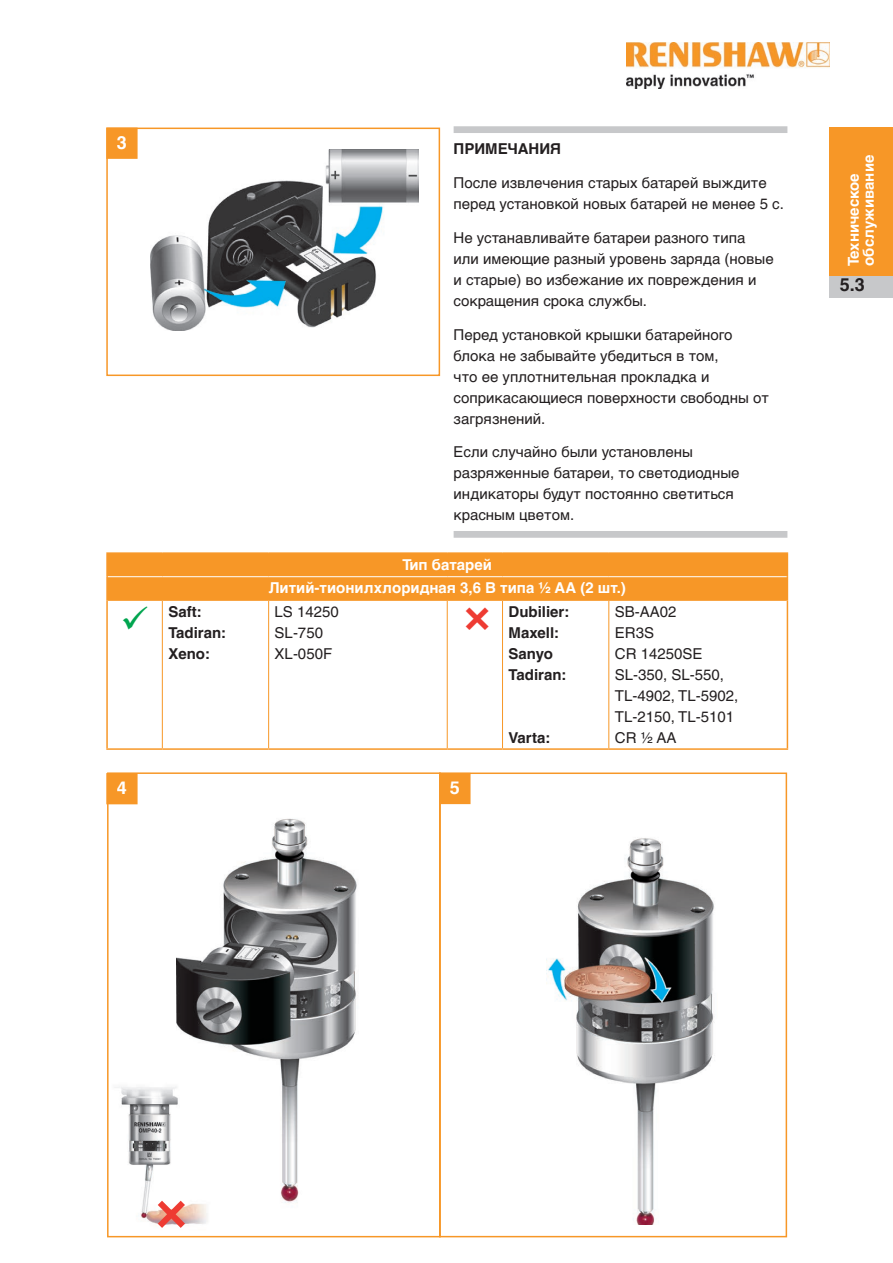
<style>
.page{position:relative;width:893px;height:1263px;background:#fff}
.page>*{position:absolute;margin:0;border:0;box-sizing:border-box;transform-origin:0 0}
._7_pt_centred_bold{font:700 54px "Helvetica LT Pro";color:#ee3b32}
._7_pt_centred_bold-2{font:700 45px "Helvetica LT Pro";color:#ee3b32}
.Figure_Steps{font:700 18px "Helvetica LT Pro";color:#fff}
.t1{font:700 18px "Helvetica LT Pro";color:#231f20}
.Multiple_notes_middl{font:15px/21px "Helvetica LT Pro";color:#231f20}
.Multiple_notes_last{font:15px/21px "Helvetica LT Pro";color:#231f20}
.Body_Text_10pt{font:15px/21px "Helvetica LT Pro";color:#231f20}
.Table_Header_Bold_ce{font:700 15px/15px "Helvetica LT Pro";color:#fff}
.Body_Text_10pt-2{font:700 15px "Helvetica LT Pro";color:#231f20}
.Multiple_notes_first{font:700 15px "Helvetica LT Pro";color:#231f20}
</style>
<div class="page">
<img style="left:626px;top:43px;width:203px;height:46px">
<div style="left:829px;top:128px;width:64px;height:148px;background:#f79727"></div>
<div style="left:829px;top:276px;width:64px;height:22px;background:#c7c8ca"></div>
<img style="left:151px;top:150px;width:267px;height:180px">
<div style="left:106px;top:128px;width:334px;height:248px;border:2px solid #f79727"></div>
<div style="left:106px;top:128px;width:32px;height:31px;background:#f79727;border:2px solid #f79727"></div>
<img style="left:177px;top:818px;width:180px;height:385px">
<div style="left:106px;top:773px;width:32px;height:31px;background:#f79727;border:2px solid #f79727"></div>
<div style="left:107px;top:772px;width:334px;height:465px;border:2px solid #f79727"></div>
<img style="left:115px;top:1057px;width:95px;height:168px">
<img style="left:546px;top:838px;width:168px;height:386px">
<div style="left:439px;top:773px;width:32px;height:31px;background:#f79727;border:2px solid #f79727"></div>
<div style="left:439px;top:772px;width:348px;height:465px;border:2px solid #f79727"></div>
<div style="left:454px;top:126px;width:333px;height:7px;background:#c7c8ca"></div>
<div style="left:454px;top:531px;width:333px;height:7px;background:#c7c8ca"></div>
<div style="left:108px;top:554px;width:680px;height:46px;background:#f79727"></div>
<hr style="left:106px;top:600px;width:2px;height:148px;background:#f79727">
<hr style="left:106px;top:748px;width:56px;height:2px;background:#f79727">
<hr style="left:162px;top:748px;width:107px;height:2px;background:#f79727">
<hr style="left:269px;top:748px;width:178px;height:2px;background:#f79727">
<hr style="left:447px;top:748px;width:55px;height:2px;background:#f79727">
<hr style="left:502px;top:748px;width:107px;height:2px;background:#f79727">
<hr style="left:609px;top:748px;width:179px;height:2px;background:#f79727">
<hr style="left:106px;top:552px;width:56px;height:2px;background:#f79727">
<hr style="left:106px;top:554px;width:2px;height:23px;background:#f79727">
<hr style="left:162px;top:552px;width:107px;height:2px;background:#f79727">
<hr style="left:269px;top:552px;width:178px;height:2px;background:#f79727">
<hr style="left:447px;top:552px;width:55px;height:2px;background:#f79727">
<hr style="left:502px;top:552px;width:107px;height:2px;background:#f79727">
<hr style="left:609px;top:552px;width:179px;height:2px;background:#f79727">
<hr style="left:106px;top:577px;width:2px;height:23px;background:#f79727">
<hr style="left:108px;top:576px;width:54px;height:1px;background:#fff">
<hr style="left:162px;top:576px;width:107px;height:1px;background:#fff">
<hr style="left:269px;top:576px;width:178px;height:1px;background:#fff">
<hr style="left:447px;top:576px;width:55px;height:1px;background:#fff">
<hr style="left:502px;top:576px;width:107px;height:1px;background:#fff">
<hr style="left:609px;top:576px;width:178px;height:1px;background:#fff">
<hr style="left:108px;top:600px;width:54px;height:1px;background:#f79727">
<hr style="left:162px;top:600px;width:107px;height:1px;background:#f79727">
<hr style="left:162px;top:601px;width:1px;height:147px;background:#f79727">
<hr style="left:269px;top:600px;width:178px;height:1px;background:#f79727">
<hr style="left:268px;top:601px;width:1px;height:147px;background:#f79727">
<hr style="left:447px;top:600px;width:55px;height:1px;background:#f79727">
<hr style="left:447px;top:601px;width:1px;height:147px;background:#f79727">
<hr style="left:502px;top:600px;width:107px;height:1px;background:#f79727">
<hr style="left:502px;top:601px;width:1px;height:147px;background:#f79727">
<hr style="left:609px;top:600px;width:178px;height:1px;background:#f79727">
<hr style="left:608px;top:601px;width:1px;height:147px;background:#f79727">
<hr style="left:787px;top:600px;width:1px;height:148px;background:#f79727">
<p class="Figure_Steps" style="left:117px;top:132px;width:12px">3</p>
<p class="Body_Text_10pt-2" style="left:168px;top:603px;width:35px">Saft:</p>
<p class="Body_Text_10pt-2" style="left:168px;top:624px;width:59px">Tadiran:</p>
<p class="Body_Text_10pt-2" style="left:168px;top:645px;width:43px">Xeno:</p>
<p class="Figure_Steps" style="left:117px;top:777px;width:12px">4</p>
<p class="Multiple_notes_first" style="left:454px;top:140px;width:109px">ПРИМЕЧАНИЯ</p>
<p class="Multiple_notes_middl" style="left:454px;top:172px;width:332px">После извлечения старых батарей выждите перед установкой новых батарей не менее 5 с.</p>
<p class="Multiple_notes_middl" style="left:454px;top:227px;width:322px">Не устанавливайте батареи разного типа или имеющие разный уровень заряда (новые и старые) во избежание их повреждения и сокращения срока службы.</p>
<p class="Multiple_notes_middl" style="left:454px;top:324px;width:317px">Перед установкой крышки батарейного блока не забывайте убедиться в том,<br>что ее уплотнительная прокладка и соприкасающиеся поверхности свободны от загрязнений.</p>
<p class="Multiple_notes_last" style="left:454px;top:441px;width:288px">Если случайно были установлены разряженные батареи, то светодиодные индикаторы будут постоянно светиться красным цветом.</p>
<p class="Table_Header_Bold_ce" style="left:402px;top:557px;width:91px">Тип батарей</p>
<p class="Table_Header_Bold_ce" style="left:269px;top:581px;width:359px">Литий-тионилхлоридная 3,6 В типа ½ AA (2 шт.)</p>
<p class="Body_Text_10pt" style="left:275px;top:601px;width:66px">LS 14250</p>
<p class="Body_Text_10pt" style="left:275px;top:622px;width:50px">SL-750</p>
<p class="Body_Text_10pt" style="left:275px;top:643px;width:59px">XL-050F</p>
<p class="_7_pt_centred_bold-2" style="left:464px;top:587px;width:28px">×</p>
<p class="Body_Text_10pt-2" style="left:508px;top:603px;width:62px">Dubilier:</p>
<p class="Body_Text_10pt-2" style="left:508px;top:624px;width:52px">Maxell:</p>
<p class="Body_Text_10pt-2" style="left:508px;top:645px;width:46px">Sanyo</p>
<p class="Body_Text_10pt-2" style="left:508px;top:666px;width:59px">Tadiran:</p>
<p class="Figure_Steps" style="left:450px;top:777px;width:12px">5</p>
<p class="Body_Text_10pt-2" style="left:508px;top:729px;width:43px">Varta:</p>
<p class="Body_Text_10pt" style="left:615px;top:601px;width:63px">SB-AA02</p>
<p class="Body_Text_10pt" style="left:615px;top:622px;width:41px">ER3S</p>
<p class="Body_Text_10pt" style="left:615px;top:643px;width:125px">CR 14250SE<br>SL-350, SL-550,<br>TL-4902, TL-5902,</p>
<p class="Body_Text_10pt" style="left:615px;top:706px;width:121px">TL-2150, TL-5101</p>
<p class="Body_Text_10pt" style="left:615px;top:727px;width:63px">CR ½ AA</p>
<p class="Table_Header_Bold_ce" style="left:846px;top:266px;width:112px;rotate:-90deg">Техническое обслуживание</p>
<p class="t1" style="left:840px;top:274px;width:27px">5.3</p>
<p class="_7_pt_centred_bold" style="left:156px;top:1176px;width:33px">×</p>
</div>
